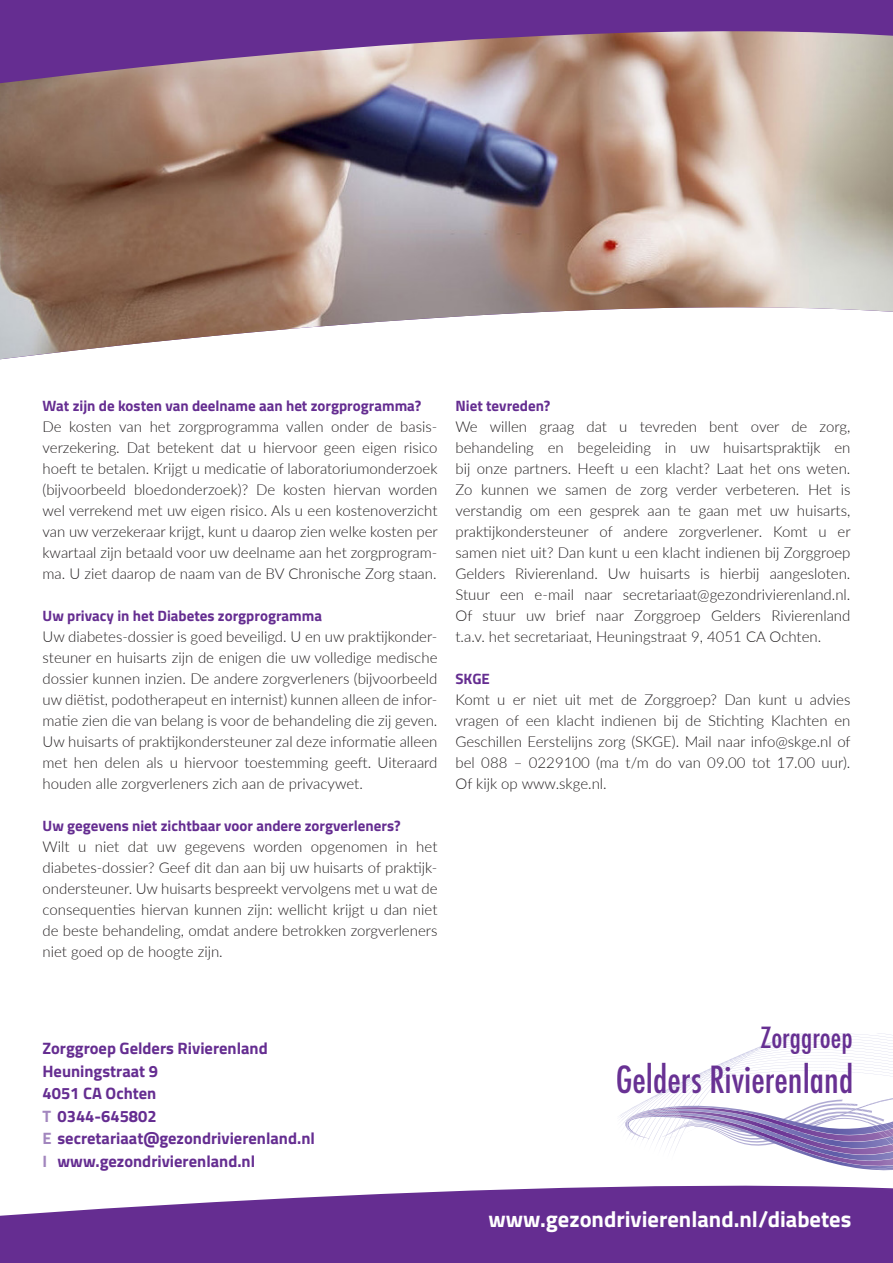
<style>
.page{position:relative;width:893px;height:1263px;background:#fff}
.page>*{position:absolute;margin:0;border:0;box-sizing:border-box;transform-origin:0 0}
.t1{font:500 condensed 36.3px "Futura";color:#652d91}
.t2{font:500 condensed 28.35px "Futura";color:#652d91}
.t3{font:700 22.5px "Titillium Web";color:#fff}
.t4{font:700 16.5px "Titillium Web";color:#652d91}
.t5{font:300 15px/21px "Lato";color:#231f20;text-align:justify}
.t6{font:700 15px "Titillium Web";color:#652d91}
.s1{color:#a286be}
</style>
<div class="page">
<img style="left:0;top:93px;width:893px;height:266px">
<svg style="left:0;top:1186px;width:893px;height:77px;background:#77469e"></svg>
<svg style="left:0;top:0;width:893px;height:93px;background:#936b97"></svg>
<svg style="left:617px;top:1185px;width:276px;height:16px;background:#723f9a"></svg>
<svg style="left:620px;top:1033px;width:273px;height:138px"></svg>
<p class="t6" style="left:43px;top:394px;width:380px">Wat zijn de kosten van deelname aan het zorgprogramma?</p>
<p class="t5" style="left:43px;top:416px;width:397px">De kosten van het zorgprogramma vallen onder de basis&shy;verzekering. Dat betekent dat u hiervoor geen eigen risico hoeft te betalen. Krijgt u medicatie of laboratoriumonderzoek (bijvoorbeeld bloedonderzoek)? De kosten hiervan worden wel verrekend met uw eigen risico. Als u een kostenoverzicht van uw verzekeraar krijgt, kunt u daarop zien welke kosten per kwartaal zijn betaald voor uw deelname aan het zorgprogram&shy;ma. U ziet daarop de naam van de BV Chronische Zorg staan.</p>
<p class="t6" style="left:43px;top:604px;width:281px">Uw privacy in het Diabetes zorgprogramma</p>
<p class="t5" style="left:43px;top:626px;width:396px">Uw diabetes-dossier is goed beveiligd. U en uw praktijkonder&shy;steuner en huisarts zijn de enigen die uw volledige medische dossier kunnen inzien. De andere zorgverleners (bijvoorbeeld uw diëtist, podotherapeut en internist) kunnen alleen de infor&shy;matie zien die van belang is voor de behandeling die zij geven.<br>Uw huisarts of praktijkondersteuner zal deze informatie alleen met hen delen als u hiervoor toestemming geeft. Uiteraard houden alle zorgverleners zich aan de privacywet.</p>
<p class="t6" style="left:43px;top:814px;width:360px">Uw gegevens niet zichtbaar voor andere zorgverleners?</p>
<p class="t5" style="left:43px;top:836px;width:396px">Wilt u niet dat uw gegevens worden opgenomen in het diabetes-dossier? Geef dit dan aan bij uw huisarts of praktijk&shy;ondersteuner. Uw huisarts bespreekt vervolgens met u wat de consequenties hiervan kunnen zijn: wellicht krijgt u dan niet de beste behandeling, omdat andere betrokken zorgverleners niet goed op de hoogte zijn.</p>
<p class="t6" style="left:455px;top:394px;width:96px">Niet tevreden?</p>
<p class="t5" style="left:455px;top:416px;width:397px">We willen graag dat u tevreden bent over de zorg, behandeling en begeleiding in uw huisartspraktijk en bij onze partners. Heeft u een klacht? Laat het ons weten.<br>Zo kunnen we samen de zorg verder verbeteren. Het is verstandig om een gesprek aan te gaan met uw huisarts, praktijkondersteuner of andere zorgverlener. Komt u er samen niet uit? Dan kunt u een klacht indienen bij Zorggroep Gelders Rivierenland. Uw huisarts is hierbij aangesloten.<br>Stuur een e-mail naar secretariaat@gezondrivierenland.nl.<br>Of stuur uw brief naar Zorggroep Gelders Rivierenland t.a.v. het secretariaat, Heuningstraat 9, 4051 CA Ochten.</p>
<p class="t6" style="left:455px;top:667px;width:36px">SKGE</p>
<p class="t5" style="left:455px;top:689px;width:397px">Komt u er niet uit met de Zorggroep? Dan kunt u advies vragen of een klacht indienen bij de Stichting Klachten en Geschillen Eerstelijns zorg (SKGE). Mail naar info@skge.nl of bel 088 – 0229100 (ma t/m do van 09.00 tot 17.00 uur).<br>Of kijk op www.skge.nl.</p>
<p class="t4" style="left:43px;top:1036px;width:227px">Zorggroep Gelders Rivierenland</p>
<p class="t4" style="left:43px;top:1058px;width:117px">Heuningstraat 9</p>
<p class="t4" style="left:43px;top:1081px;width:115px">4051 CA Ochten</p>
<p class="t4" style="left:43px;top:1103px;width:116px"><span class="s1">T</span> 0344-645802</p>
<p class="t4" style="left:43px;top:1126px;width:274px"><span class="s1">E</span> secretariaat@gezondrivierenland.nl</p>
<p class="t4" style="left:43px;top:1148px;width:214px"><span class="s1">I</span> www.gezondrivierenland.nl</p>
<h2 class="t2" style="left:761px;top:1019px;width:93px">Zorggroep</h2>
<h1 class="t1" style="left:616px;top:1056px;width:239px">Gelders Rivierenland</h1>
<p class="t3" style="left:488px;top:1202px;width:364px">www.gezondrivierenland.nl/diabetes</p>
</div>
